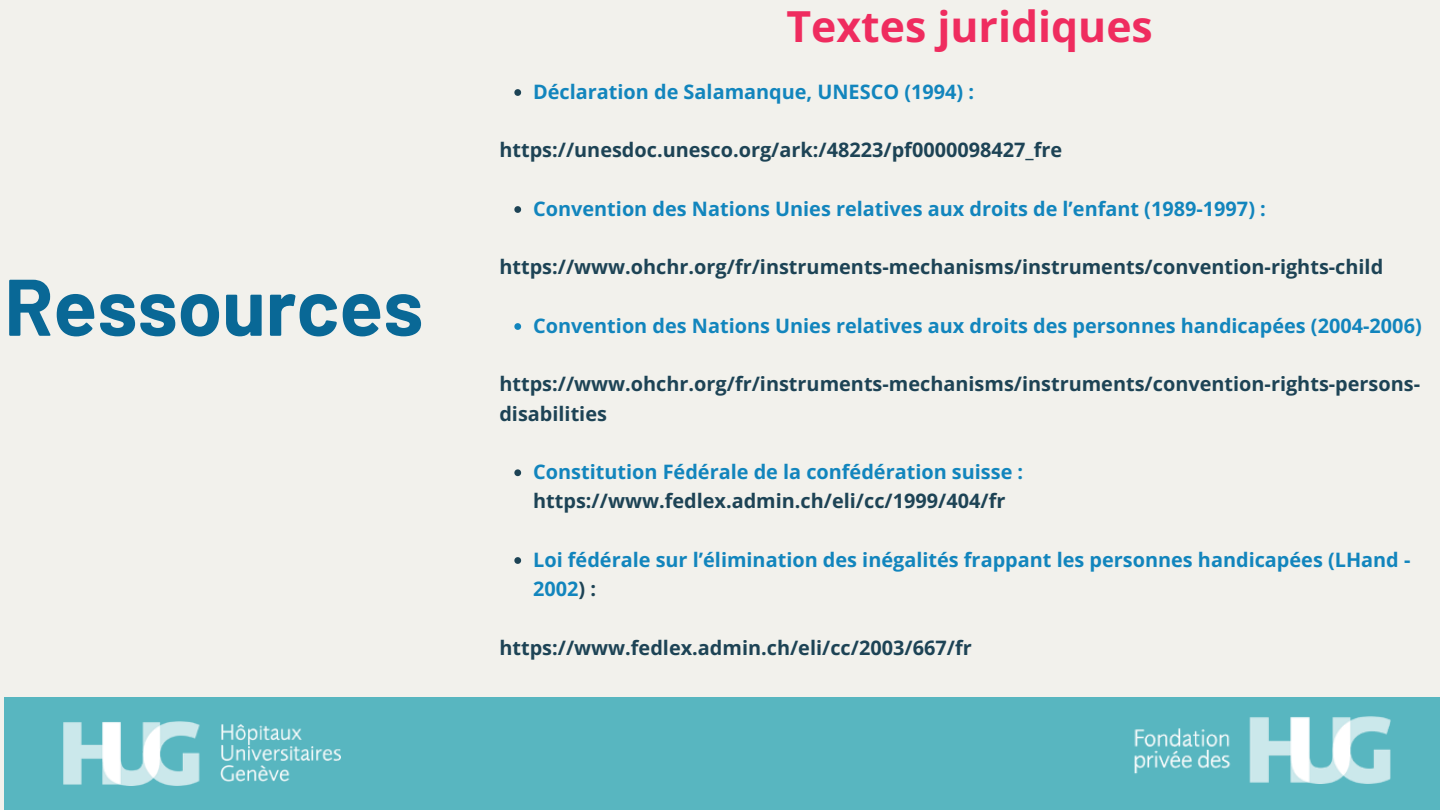
<style>
.page{position:relative;width:1440px;height:810px;background:#f2f1ec}
.page>*{position:absolute;margin:0;border:0;box-sizing:border-box;transform-origin:0 0}
.t1{font:700 80px "Barlow";color:#096896}
.t2{font:700 42.8px "Open Sans";color:#ef2c5f}
.t3{font:700 19.9px/29.2px "Open Sans";color:#1d4355}
.t4{font:700 19.9px/29.2px "Open Sans";color:#1285bd}
.s1{color:#1285bd}
.s2{color:#1d4355}
</style>
<div class="page">
<svg style="left:514px;top:89px;width:7px;height:7px"></svg>
<svg style="left:514px;top:206px;width:7px;height:7px"></svg>
<svg style="left:514px;top:323px;width:7px;height:7px"></svg>
<svg style="left:514px;top:469px;width:7px;height:7px"></svg>
<svg style="left:514px;top:557px;width:7px;height:7px"></svg>
<div style="left:4px;top:697px;width:1436px;height:113px;background:#58b6c0"></div>
<img style="left:1133px;top:717px;width:258px;height:66px">
<img style="left:63px;top:722px;width:278px;height:64px">
<p class="t1" style="left:4px;top:256px;width:421px">Ressources</p>
<p class="t2" style="left:787px;top:-4px;width:368px">Textes juridiques</p>
<p class="t4" style="left:533px;top:77px;width:442px">Déclaration de Salamanque, UNESCO (1994) :</p>
<p class="t3" style="left:499px;top:135px;width:564px">https://unesdoc.unesco.org/ark:/48223/pf0000098427_fre</p>
<p class="t4" style="left:533px;top:194px;width:734px">Convention des Nations Unies relatives aux droits de l’enfant (1989-1997) :</p>
<p class="t3" style="left:499px;top:252px;width:885px">https://www.ohchr.org/fr/instruments-mechanisms/instruments/convention-rights-child</p>
<p class="t4" style="left:533px;top:311px;width:890px">Convention des Nations Unies relatives aux droits des personnes handicapées (2004-2006)</p>
<p class="t3" style="left:499px;top:369px;width:922px">https://www.ohchr.org/fr/instruments-mechanisms/instruments/convention-rights-persons&shy;disabilities</p>
<p class="t3" style="left:533px;top:457px;width:492px"><span class="s1">Constitution Fédérale de la confédération suisse : </span>https://www.fedlex.admin.ch/eli/cc/1999/404/fr</p>
<p class="t4" style="left:533px;top:545px;width:879px">Loi fédérale sur l’élimination des inégalités frappant les personnes handicapées (LHand -<br>2002<span class="s2">) :</span></p>
<p class="t3" style="left:499px;top:632px;width:474px">https://www.fedlex.admin.ch/eli/cc/2003/667/fr</p>
</div>
